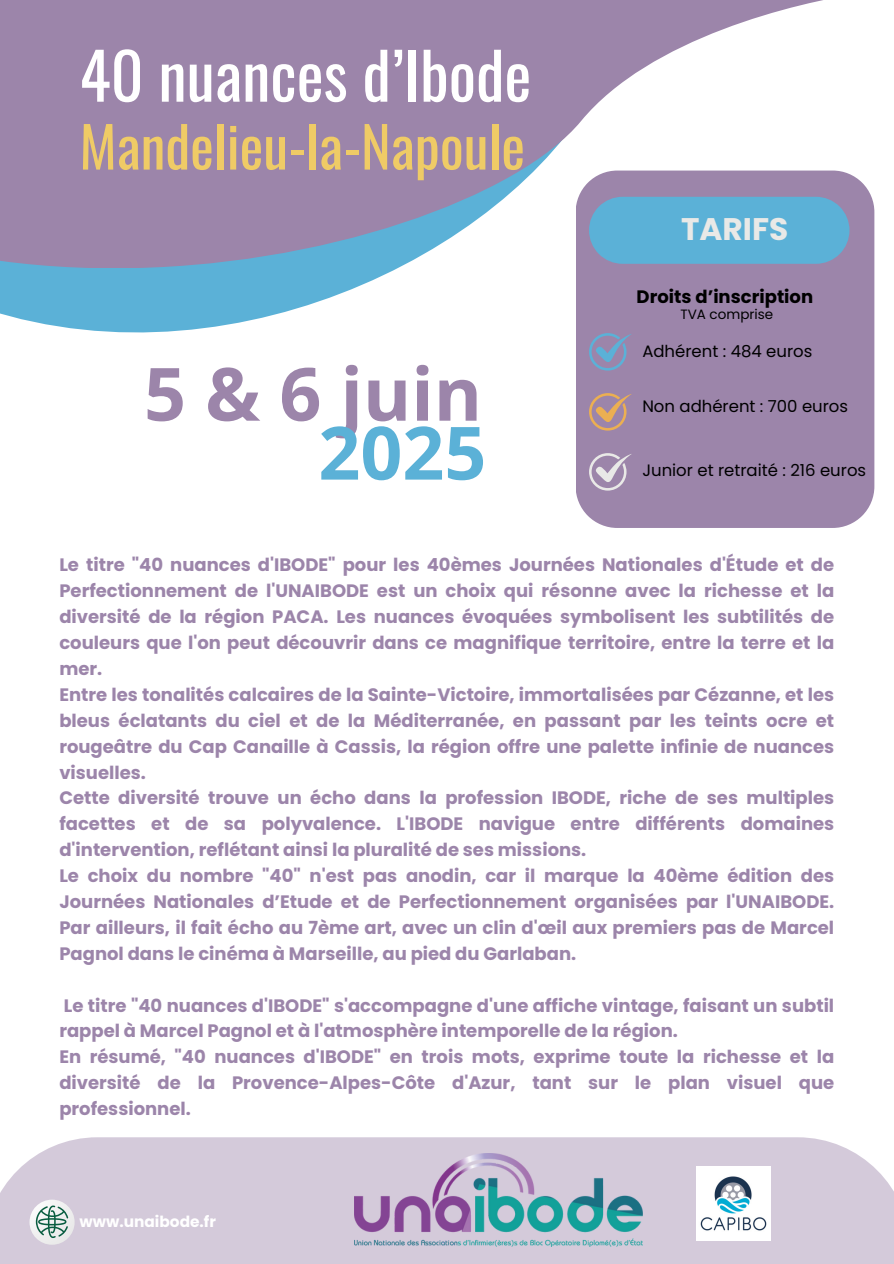
<style>
.page{position:relative;width:894px;height:1264px;background:#fff}
.page>*{position:absolute;margin:0;border:0;box-sizing:border-box;transform-origin:0 0}
.t1{font:700 73.5px "Open Sans";color:#9c85aa}
.t2{font:700 73.5px "Open Sans";color:#5bb1d7}
.t3{font:64.2px "Oswald";color:#fff}
.t4{font:56.25px "Oswald";color:#efcb66}
.t5{font:700 31.2px "Poppins";color:#e9e9e7}
.t6{font:700 18px/26px "Poppins";color:#9c85aa}
.t7{font:700 18px "Poppins";color:#000}
.t8{font:16.5px "Poppins";color:#000}
.t9{font:700 15.3px "Poppins";color:#fff}
.t10{font:13.5px "Poppins";color:#000}
</style>
<div class="page">
<svg style="left:0;top:207px;width:875px;height:185px"></svg>
<svg style="left:0;top:0;width:823px;height:268px;fill:#9c85aa"></svg>
<div style="left:0;top:1137px;width:893px;height:126px;background:#d4cada"></div>
<svg style="left:29px;top:1199px;width:46px;height:45px"></svg>
<svg style="left:36px;top:1205px;width:32px;height:32px"></svg>
<img style="left:696px;top:1166px;width:74px;height:74px">
<img style="left:354px;top:1153px;width:288px;height:93px">
<div style="left:575px;top:170px;width:299px;height:357px;background:#9c85aa"></div>
<svg style="left:589px;top:333px;width:42px;height:37px;background:#8793b8"></svg>
<svg style="left:589px;top:393px;width:42px;height:37px;background:#b5928d"></svg>
<svg style="left:589px;top:453px;width:42px;height:37px;background:#b4a4bd"></svg>
<svg style="left:589px;top:197px;width:260px;height:67px;background:#5eaed4"></svg>
<h3 class="t3" style="left:79px;top:25px;width:453px">40 nuances d’Ibode</h3>
<h4 class="t4" style="left:79px;top:102px;width:447px">Mandelieu-la-Napoule</h4>
<h1 class="t1" style="left:144px;top:342px;width:339px">5 &amp; 6 juin</h1>
<h5 class="t2" style="left:318px;top:401px;width:169px">2025</h5>
<h6 class="t5" style="left:681px;top:207px;width:109px">TARIFS</h6>
<h6 class="t7" style="left:636px;top:284px;width:178px">Droits d’inscription</h6>
<p class="t8" style="left:642px;top:340px;width:171px">Adhérent : 484 euros</p>
<h1 class="t10" style="left:680px;top:305px;width:94px">TVA comprise</h1>
<h6 class="t8" style="left:642px;top:395px;width:207px">Non adhérent : 700 euros</h6>
<p class="t8" style="left:642px;top:458px;width:225px">Junior et retraité : 216 euros</p>
<p class="t6" style="left:59px;top:552px;width:776px">Le titre "40 nuances d'IBODE" pour les 40èmes Journées Nationales d'Étude et de Perfectionnement de l'UNAIBODE est un choix qui résonne avec la richesse et la diversité de la région PACA. Les nuances évoquées symbolisent les subtilités de couleurs que l'on peut découvrir dans ce magnifique territoire, entre la terre et la mer.<br>Entre les tonalités calcaires de la Sainte-Victoire, immortalisées par Cézanne, et les bleus éclatants du ciel et de la Méditerranée, en passant par les teints ocre et rougeâtre du Cap Canaille à Cassis, la région offre une palette infinie de nuances visuelles.<br>Cette diversité trouve un écho dans la profession IBODE, riche de ses multiples facettes et de sa polyvalence. L'IBODE navigue entre différents domaines d'intervention, reflétant ainsi la pluralité de ses missions.<br>Le choix du nombre "40" n'est pas anodin, car il marque la 40ème édition des Journées Nationales d’Etude et de Perfectionnement organisées par l'UNAIBODE.<br>Par ailleurs, il fait écho au 7ème art, avec un clin d'œil aux premiers pas de Marcel Pagnol dans le cinéma à Marseille, au pied du Garlaban.</p>
<p class="t6" style="left:59px;top:992px;width:776px">Le titre "40 nuances d'IBODE" s'accompagne d'une affiche vintage, faisant un subtil rappel à Marcel Pagnol et à l'atmosphère intemporelle de la région.<br>En résumé, "40 nuances d'IBODE" en trois mots, exprime toute la richesse et la diversité de la Provence-Alpes-Côte d'Azur, tant sur le plan visuel que professionnel.</p>
<h5 class="t9" style="left:79px;top:1211px;width:138px">www.unaibode.fr</h5>
</div>
